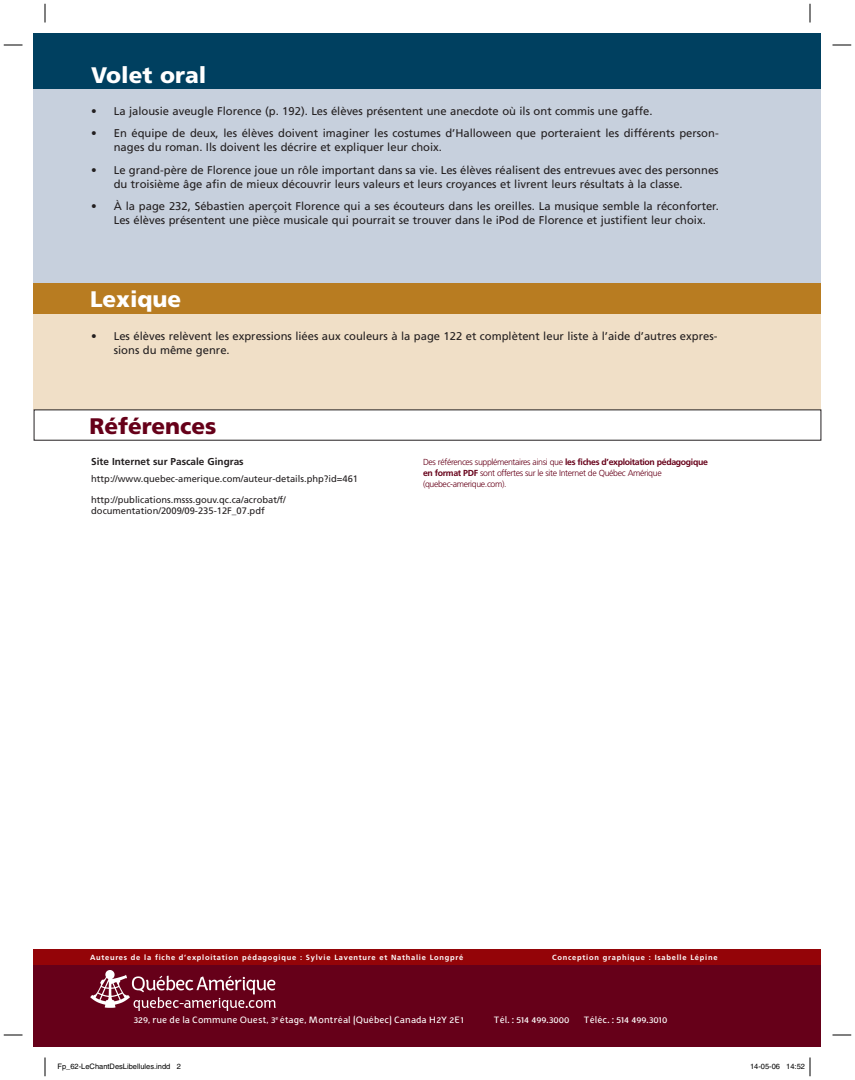
<style>
.page{position:relative;width:855px;height:1080px;background:#fff}
.page>*{position:absolute;margin:0;border:0;box-sizing:border-box;transform-origin:0 0}
.t1{font:900 22.5px "Frutiger";color:#fff}
.t2{font:900 22.5px "Frutiger";color:#660019}
.t3{font:11.25px/13.8px "Frutiger";color:#231f20}
.t4{font:700 10px "Halvorsen";letter-spacing:.005em;color:#fff}
.t5{font:700 10px "Frutiger";color:#231f20}
.t6{font:9.38px/11.2px "Frutiger";color:#231f20}
.t7{font:300 8.75px/11.2px "Frutiger";letter-spacing:-.04em;color:#660019}
.t8{font:700 7.5px "Frutiger";letter-spacing:.1em;color:#fff}
.t9{font:7.5px "Helvetica";color:#000}
.s1{font-weight:700}
</style>
<div class="page">
<div style="left:34px;top:951px;width:787px;height:95px;background:#660019"></div>
<div style="left:34px;top:950px;width:787px;height:15px;background:#940408"></div>
<img style="left:90px;top:971px;width:186px;height:40px">
<div style="left:34px;top:34px;width:787px;height:264px;background:#c7d0dd"></div>
<div style="left:34px;top:34px;width:787px;height:55px;background:#004060"></div>
<div style="left:34px;top:288px;width:787px;height:122px;background:#f0dfc7"></div>
<div style="left:34px;top:283px;width:787px;height:30px;background:#b87c21"></div>
<svg style="left:4px;top:44px;width:18px;height:2px"></svg>
<svg style="left:832px;top:44px;width:19px;height:2px"></svg>
<svg style="left:4px;top:1034px;width:18px;height:2px"></svg>
<svg style="left:832px;top:1034px;width:19px;height:2px"></svg>
<svg style="left:44px;top:4px;width:2px;height:18px"></svg>
<svg style="left:44px;top:1058px;width:2px;height:18px"></svg>
<svg style="left:809px;top:4px;width:2px;height:18px"></svg>
<svg style="left:809px;top:1058px;width:2px;height:18px"></svg>
<h1 class="t1" style="left:91px;top:61px;width:117px">Volet oral</h1>
<p class="t3" style="left:91px;top:104px;width:563px">• La jalousie aveugle Florence (p. 192). Les élèves présentent une anecdote où ils ont commis une gaffe.</p>
<p class="t3" style="left:114px;top:127px;width:607px;text-indent:-22px">• En équipe de deux, les élèves doivent imaginer les costumes d’Halloween que porteraient les différents person&shy;nages du roman. Ils doivent les décrire et expliquer leur choix.</p>
<p class="t3" style="left:114px;top:163px;width:606px;text-indent:-22px">• Le grand-père de Florence joue un rôle important dans sa vie. Les élèves réalisent des entrevues avec des personnes du troisième âge afin de mieux découvrir leurs valeurs et leurs croyances et livrent leurs résultats à la classe.</p>
<p class="t3" style="left:114px;top:200px;width:607px;text-indent:-22px">• À la page 232, Sébastien aperçoit Florence qui a ses écouteurs dans les oreilles. La musique semble la réconforter.<br>Les élèves présentent une pièce musicale qui pourrait se trouver dans le iPod de Florence et justifient leur choix.</p>
<h1 class="t1" style="left:90px;top:285px;width:93px">Lexique</h1>
<p class="t3" style="left:114px;top:329px;width:605px;text-indent:-22px">• Les élèves relèvent les expressions liées aux couleurs à la page 122 et complètent leur liste à l’aide d’autres expres&shy;sions du même genre.</p>
<h1 class="t2" style="left:89px;top:412px;width:129px">Références</h1>
<p class="t5" style="left:91px;top:456px;width:154px">Site Internet sur Pascale Gingras</p>
<p class="t6" style="left:91px;top:473px;width:268px">http://www.quebec-amerique.com/auteur-details.php?id=461</p>
<p class="t6" style="left:91px;top:494px;width:196px">http://publications.msss.gouv.qc.ca/acrobat/f/ documentation/2009/09-235-12F_07.pdf</p>
<p class="t7" style="left:423px;top:456px;width:286px">Des références supplémentaires ainsi que <span class="s1">les fiches d’exploitation pédagogique en format PDF</span> sont offertes sur le site Internet de Québec Amérique (quebec-amerique.com).</p>
<p class="t8" style="left:90px;top:953px;width:375px">Auteures de la fiche d’exploitation pédagogique : Sylvie Laventure et Nathalie Longpré</p>
<p class="t8" style="left:552px;top:953px;width:167px">Conception graphique : Isabelle Lépine</p>
<p class="t4" style="left:134px;top:1015px;width:331px">329, rue de la Commune Ouest, 3<sup>e</sup> étage, Montréal (Québec) Canada H2Y 2E1</p>
<p class="t4" style="left:494px;top:1015px;width:78px">Tél. : 514 499.3000</p>
<p class="t4" style="left:584px;top:1015px;width:86px">Téléc. : 514 499.3010</p>
<p class="t9" style="left:58px;top:1062px;width:125px">Fp_62-LeChantDesLibellules.indd 2</p>
<p class="t9" style="left:750px;top:1062px;width:57px">14-05-06 14:52</p>
</div>
